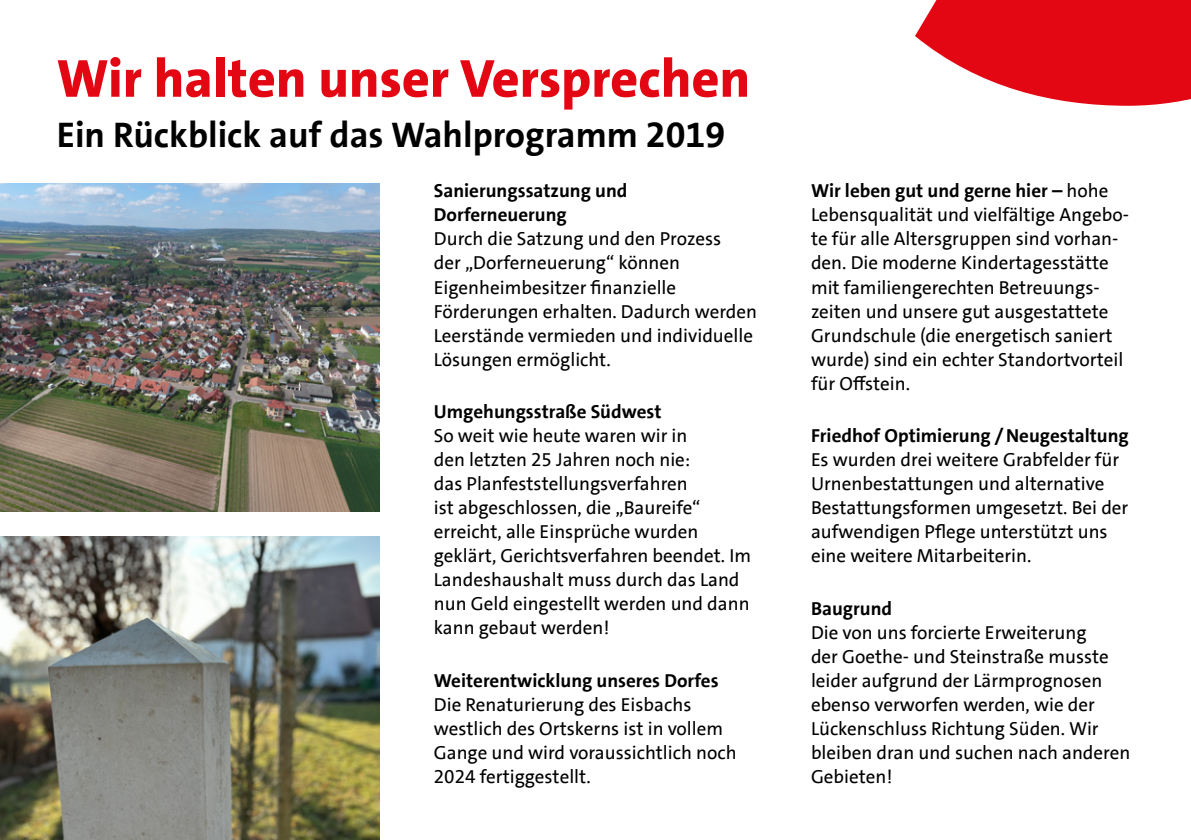
<style>
.page{position:relative;width:1191px;height:840px;background:#fff}
.page>*{position:absolute;margin:0;border:0;box-sizing:border-box;transform-origin:0 0}
.Headline_Rot_Kleinbuchstaben{font:800 54px "SPD The Sans";color:#e30613}
.Headline_Rot{font:700 36px "SPD The Sans";color:#000}
.Copytext{font:19px/24px "SPD The Sans";color:#000}
.Copytext-2{font:700 19px/24px "SPD The Sans";color:#000}
.s1{font-weight:700}
</style>
<div class="page">
<img style="left:0;top:183px;width:380px;height:328px">
<img style="left:0;top:536px;width:380px;height:303px">
<svg style="left:915px;top:0;width:276px;height:106px"></svg>
<p class="Headline_Rot_Kleinbuchstaben" style="left:57px;top:44px;width:695px">Wir halten unser Versprechen</p>
<p class="Headline_Rot" style="left:57px;top:111px;width:670px">Ein Rückblick auf das Wahlprogramm 2019</p>
<p class="Copytext-2" style="left:434px;top:179px;width:195px">Sanierungssatzung und<br>Dorferneuerung</p>
<p class="Copytext" style="left:434px;top:227px;width:325px">Durch die Satzung und den Prozess<br>der „Dorferneuerung“ können<br>Eigenheimbesitzer finanzielle<br>Förderungen erhalten. Dadurch werden<br>Leerstände vermieden und individuelle<br>Lösungen ermöglicht.</p>
<p class="Copytext-2" style="left:434px;top:399px;width:229px">Umgehungsstraße Südwest</p>
<p class="Copytext" style="left:434px;top:423px;width:319px">So weit wie heute waren wir in<br>den letzten 25 Jahren noch nie:<br>das Planfeststellungsverfahren<br>ist abgeschlossen, die „Baureife“ erreicht, alle Einsprüche wurden geklärt, Gerichtsverfahren beendet. Im<br>Landeshaushalt muss durch das Land nun Geld eingestellt werden und dann kann gebaut werden!</p>
<p class="Copytext-2" style="left:434px;top:668px;width:286px">Weiterentwicklung unseres Dorfes</p>
<p class="Copytext" style="left:434px;top:692px;width:304px">Die Renaturierung des Eisbachs westlich des Ortskerns ist in vollem<br>Gange und wird voraussichtlich noch<br>2024 fertiggestellt.</p>
<p class="Copytext" style="left:811px;top:179px;width:319px"><span class="s1">Wir leben gut und gerne hier –</span> hohe Lebensqualität und vielfältige Angebo&shy;te für alle Altersgruppen sind vorhan&shy;den. Die moderne Kindertagesstätte mit familiengerechten Betreuungs&shy;zeiten und unsere gut ausgestattete Grundschule (die energetisch saniert wurde) sind ein echter Standortvorteil für Offstein.</p>
<p class="Copytext-2" style="left:811px;top:423px;width:319px">Friedhof Optimierung /Neugestaltung</p>
<p class="Copytext" style="left:811px;top:447px;width:319px">Es wurden drei weitere Grabfelder für Urnenbestattungen und alternative Bestattungsformen umgesetzt. Bei der aufwendigen Pflege unterstützt uns eine weitere Mitarbeiterin.</p>
<p class="Copytext-2" style="left:811px;top:596px;width:83px">Baugrund</p>
<p class="Copytext" style="left:811px;top:620px;width:321px">Die von uns forcierte Erweiterung<br>der Goethe- und Steinstraße musste leider aufgrund der Lärmprognosen ebenso verworfen werden, wie der<br>Lückenschluss Richtung Süden. Wir bleiben dran und suchen nach anderen<br>Gebieten!</p>
</div>
